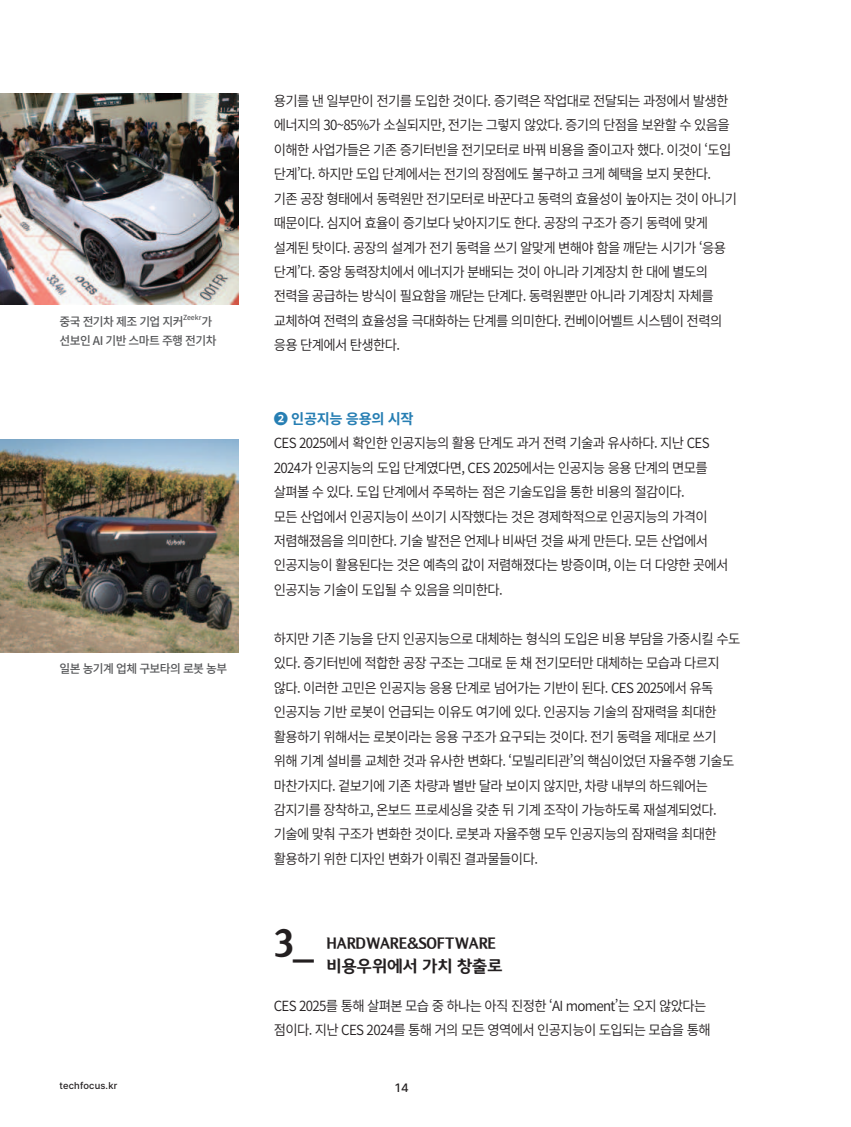
<style>
.page{position:relative;width:851px;height:1127px;background:#fff}
.page>*{position:absolute;margin:0;border:0;box-sizing:border-box;transform-origin:0 0}
.t1{font:700 37.5px "Auction Gothic";color:#231f20}
.t2{font:700 16.5px "Auction Gothic";letter-spacing:-.03em;color:#231f20}
.t3{font:700 15px "Auction Gothic";letter-spacing:-.03em;color:#231f20}
.t4{font:700 14.25px "Source Han Sans KR";letter-spacing:-.025em;color:#267eb3}
.t5{font:600 13.95px/24.5px "Noto Sans CJ Kkr";letter-spacing:-.05em;color:#231f20;scale:.96 1}
.t6{font:500 12px/19.5px "Noto Sans CJ Kkr";letter-spacing:-.05em;color:#57585a}
.t7{font:500 12px "Pretendard";color:#231f20}
.t8{font:500 9.75px "Pretendard";letter-spacing:.02em;color:#231f20}
.t9{font:500 7.05px "Noto Sans CJ Kkr";color:#57585a}
</style>
<div class="page">
<img style="left:0;top:94px;width:238px;height:210px">
<img style="left:0;top:439px;width:238px;height:213px">
<p class="t6" style="left:60px;top:312px;width:125px">중국 전기차 제조 기업 지커</p>
<p class="t9" style="left:183px;top:313px;width:20px">Zeekr</p>
<p class="t6" style="left:60px;top:312px;width:158px;text-indent:142px">가 선보인 AI 기반 스마트 주행 전기차</p>
<p class="t6" style="left:60px;top:659px;width:169px">일본 농기계 업체 구보타의 로봇 농부</p>
<p class="t5" style="left:274px;top:89px;width:484px">용기를 낸 일부만이 전기를 도입한 것이다. 증기력은 작업대로 전달되는 과정에서 발생한 에너지의 30~85%가 소실되지만, 전기는 그렇지 않았다. 증기의 단점을 보완할 수 있음을 이해한 사업가들은 기존 증기터빈을 전기모터로 바꿔 비용을 줄이고자 했다. 이것이 ‘도입 단계’다. 하지만 도입 단계에서는 전기의 장점에도 불구하고 크게 혜택을 보지 못한다. 기존 공장 형태에서 동력원만 전기모터로 바꾼다고 동력의 효율성이 높아지는 것이 아니기 때문이다. 심지어 효율이 증기보다 낮아지기도 한다. 공장의 구조가 증기 동력에 맞게 설계된 탓이다. 공장의 설계가 전기 동력을 쓰기 알맞게 변해야 함을 깨닫는 시기가 ‘응용 단계’다. 중앙 동력장치에서 에너지가 분배되는 것이 아니라 기계장치 한 대에 별도의 전력을 공급하는 방식이 필요함을 깨닫는 단계다. 동력원뿐만 아니라 기계장치 자체를 교체하여 전력의 효율성을 극대화하는 단계를 의미한다. 컨베이어벨트 시스템이 전력의 응용 단계에서 탄생한다.</p>
<p class="t4" style="left:274px;top:411px;width:141px">❷ 인공지능 응용의 시작</p>
<p class="t5" style="left:274px;top:431px;width:475px">CES 2025에서 확인한 인공지능의 활용 단계도 과거 전력 기술과 유사하다. 지난 CES 2024가 인공지능의 도입 단계였다면, CES 2025에서는 인공지능 응용 단계의 면모를 살펴볼 수 있다. 도입 단계에서 주목하는 점은 기술도입을 통한 비용의 절감이다.<br>모든 산업에서 인공지능이 쓰이기 시작했다는 것은 경제학적으로 인공지능의 가격이 저렴해졌음을 의미한다. 기술 발전은 언제나 비싸던 것을 싸게 만든다. 모든 산업에서 인공지능이 활용된다는 것은 예측의 값이 저렴해졌다는 방증이며, 이는 더 다양한 곳에서 인공지능 기술이 도입될 수 있음을 의미한다.</p>
<p class="t5" style="left:274px;top:627px;width:487px">하지만 기존 기능을 단지 인공지능으로 대체하는 형식의 도입은 비용 부담을 가중시킬 수도 있다. 증기터빈에 적합한 공장 구조는 그대로 둔 채 전기모터만 대체하는 모습과 다르지 않다. 이러한 고민은 인공지능 응용 단계로 넘어가는 기반이 된다. CES 2025에서 유독 인공지능 기반 로봇이 언급되는 이유도 여기에 있다. 인공지능 기술의 잠재력을 최대한 활용하기 위해서는 로봇이라는 응용 구조가 요구되는 것이다. 전기 동력을 제대로 쓰기 위해 기계 설비를 교체한 것과 유사한 변화다. ‘모빌리티관’의 핵심이었던 자율주행 기술도 마찬가지다. 겉보기에 기존 차량과 별반 달라 보이지 않지만, 차량 내부의 하드웨어는 감지기를 장착하고, 온보드 프로세싱을 갖춘 뒤 기계 조작이 가능하도록 재설계되었다. 기술에 맞춰 구조가 변화한 것이다. 로봇과 자율주행 모두 인공지능의 잠재력을 최대한 활용하기 위한 디자인 변화가 이뤄진 결과물들이다.</p>
<h1 class="t1" style="left:274px;top:928px;width:42px">3_</h1>
<p class="t3" style="left:326px;top:937px;width:171px">HARDWARE&amp;SOFTWARE</p>
<p class="t2" style="left:326px;top:958px;width:178px">비용우위에서 가치 창출로</p>
<p class="t5" style="left:274px;top:993px;width:456px">CES 2025를 통해 살펴본 모습 중 하나는 아직 진정한 ‘AI moment’는 오지 않았다는 점이다. 지난 CES 2024를 통해 거의 모든 영역에서 인공지능이 도입되는 모습을 통해</p>
<p class="t8" style="left:60px;top:1079px;width:59px">techfocus.kr</p>
<p class="t7" style="left:395px;top:1079px;width:15px">14</p>
</div>
